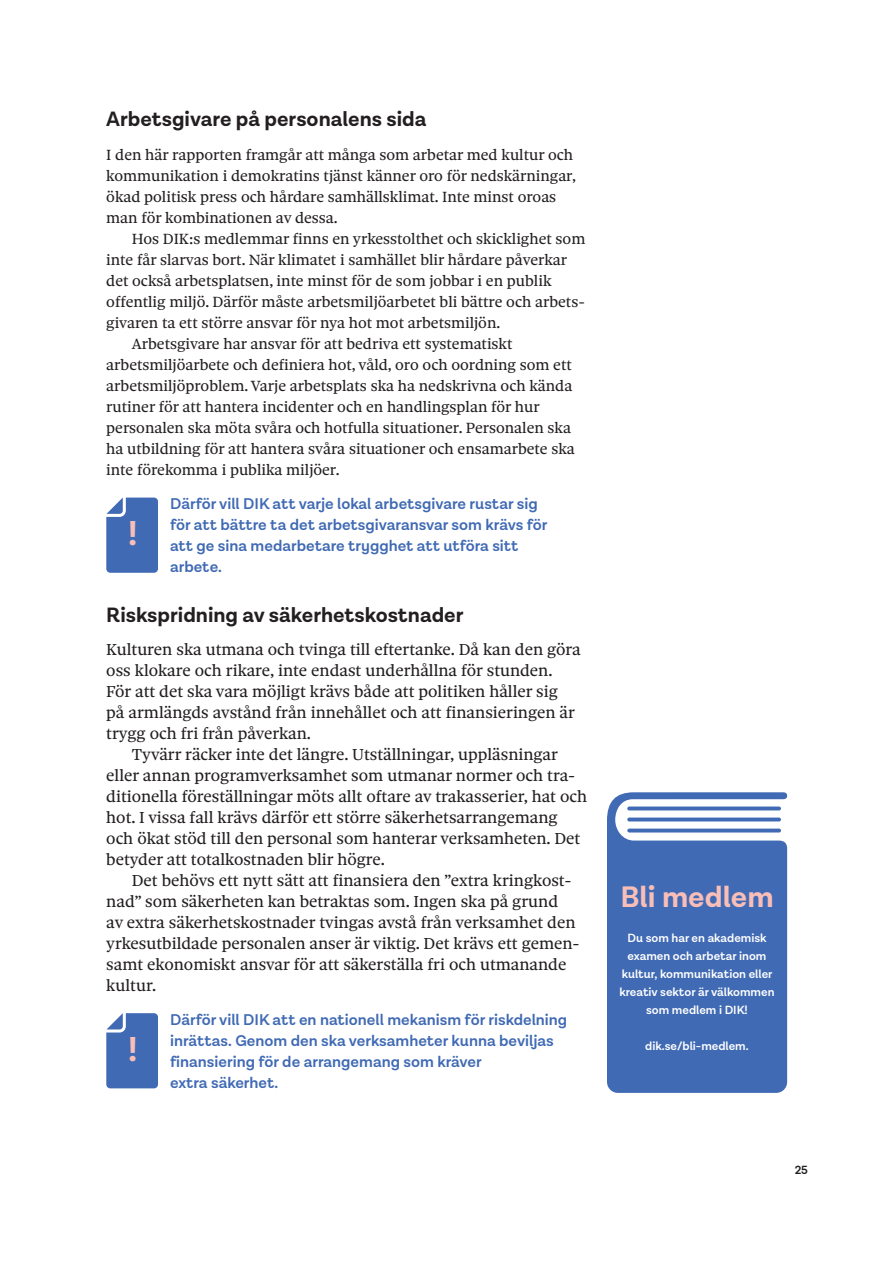
<style>
.page{position:relative;width:893px;height:1263px;background:#fff}
.page>*{position:absolute;margin:0;border:0;box-sizing:border-box;transform-origin:0 0}
.Infobubbla-siffra-st{font:700 33.75px "Lota Grotesque Alt 2";color:#f9beb7}
.Infobubbla-siffra-st-2{font:700 30px "Lota Grotesque Alt 2";color:#f9beb7}
.Mellanrubrik{font:700 21px "Lota Grotesque Alt 2";color:#231f20}
.Brödtext{font:16.95px/21px "Sole Serif Text";color:#231f20}
.Brödtext-2{font:15.75px/21px "Sole Serif Text";color:#231f20}
.Indragen_blå_text{font:600 15.75px/21px "Lota Grotesque Alt 2";color:#406ab4}
.Infobubbla-text{font:600 12px "Lota Grotesque Alt 2";color:#fff}
.t1{font:600 12px "Lota Grotesque Alt 2";color:#231f20}
</style>
<div class="page">
<svg style="left:607px;top:792px;width:180px;height:301px;background:#5378bb"></svg>
<svg style="left:627px;top:806px;width:154px;height:4px"></svg>
<svg style="left:627px;top:817px;width:154px;height:4px"></svg>
<svg style="left:627px;top:828px;width:154px;height:4px"></svg>
<svg style="left:106px;top:497px;width:52px;height:76px;background:#4f75b9"></svg>
<svg style="left:106px;top:1013px;width:52px;height:75px;background:#4d74b9"></svg>
<p class="Mellanrubrik" style="left:106px;top:107px;width:322px">Arbetsgivare på personalens sida</p>
<p class="Brödtext-2" style="left:106px;top:144px;width:471px">I den här rapporten framgår att många som arbetar med kultur och kommunikation i demokratins tjänst känner oro för nedskärningar, ökad politisk press och hårdare samhällsklimat. Inte minst oroas man för kombinationen av dessa.</p>
<p class="Brödtext-2" style="left:106px;top:228px;width:481px;text-indent:26px">Hos DIK:s medlemmar finns en yrkesstolthet och skicklighet som inte får slarvas bort. När klimatet i samhället blir hårdare påverkar det också arbetsplatsen, inte minst för de som jobbar i en publik offentlig miljö. Därför måste arbetsmiljöarbetet bli bättre och arbets&shy;givaren ta ett större ansvar för nya hot mot arbetsmiljön.</p>
<p class="Brödtext-2" style="left:106px;top:333px;width:470px;text-indent:26px">Arbetsgivare har ansvar för att bedriva ett systematiskt arbetsmiljöarbete och definiera hot, våld, oro och oordning som ett arbetsmiljöproblem. Varje arbetsplats ska ha nedskrivna och kända rutiner för att hantera incidenter och en handlingsplan för hur personalen ska möta svåra och hotfulla situationer. Personalen ska ha utbildning för att hantera svåra situationer och ensamarbete ska inte förekomma i publika miljöer.</p>
<p class="Indragen_blå_text" style="left:170px;top:493px;width:379px">Därför vill DIK att varje lokal arbetsgivare rustar sig för att bättre ta det arbetsgivaransvar som krävs för att ge sina medarbetare trygghet att utföra sitt arbete.</p>
<p class="Mellanrubrik" style="left:106px;top:602px;width:359px">Riskspridning av säkerhetskostnader</p>
<p class="Brödtext" style="left:106px;top:639px;width:476px">Kulturen ska utmana och tvinga till eftertanke. Då kan den göra oss klokare och rikare, inte endast underhållna för stunden.<br>För att det ska vara möjligt krävs både att politiken håller sig<br>på armlängds avstånd från innehållet och att finansieringen är trygg och fri från påverkan.</p>
<p class="Brödtext" style="left:106px;top:744px;width:482px;text-indent:26px">Tyvärr räcker inte det längre. Utställningar, uppläsningar eller annan programverksamhet som utmanar normer och tra&shy;ditionella föreställningar möts allt oftare av trakasserier, hat och hot. I vissa fall krävs därför ett större säkerhetsarrangemang och ökat stöd till den personal som hanterar verksamheten. Det betyder att totalkostnaden blir högre.</p>
<p class="Brödtext" style="left:106px;top:870px;width:475px;text-indent:26px">Det behövs ett nytt sätt att finansiera den ”extra kringkost&shy;nad” som säkerheten kan betraktas som. Ingen ska på grund<br>av extra säkerhetskostnader tvingas avstå från verksamhet den yrkesutbildade personalen anser är viktig. Det krävs ett gemen&shy;samt ekonomiskt ansvar för att säkerställa fri och utmanande kultur.</p>
<p class="Indragen_blå_text" style="left:170px;top:1010px;width:399px">Därför vill DIK att en nationell mekanism för riskdelning inrättas. Genom den ska verksamheter kunna beviljas finansiering för de arrangemang som kräver<br>extra säkerhet.</p>
<p class="Infobubbla-siffra-st" style="left:128px;top:515px;width:11px">!</p>
<p class="Infobubbla-siffra-st" style="left:128px;top:1030px;width:11px">!</p>
<p class="Infobubbla-siffra-st-2" style="left:620px;top:879px;width:155px">Bli medlem</p>
<p class="Infobubbla-text" style="left:627px;top:931px;width:141px">Du som har en akademisk</p>
<p class="Infobubbla-text" style="left:628px;top:949px;width:140px">examen och arbetar inom</p>
<p class="Infobubbla-text" style="left:622px;top:967px;width:152px">kultur, kommunikation eller</p>
<p class="Infobubbla-text" style="left:619px;top:985px;width:157px">kreativ sektor är välkommen</p>
<p class="Infobubbla-text" style="left:646px;top:1003px;width:103px">som medlem i DIK!</p>
<p class="Infobubbla-text" style="left:645px;top:1039px;width:105px">dik.se/bli-medlem.</p>
<p class="t1" style="left:795px;top:1163px;width:15px">25</p>
</div>
